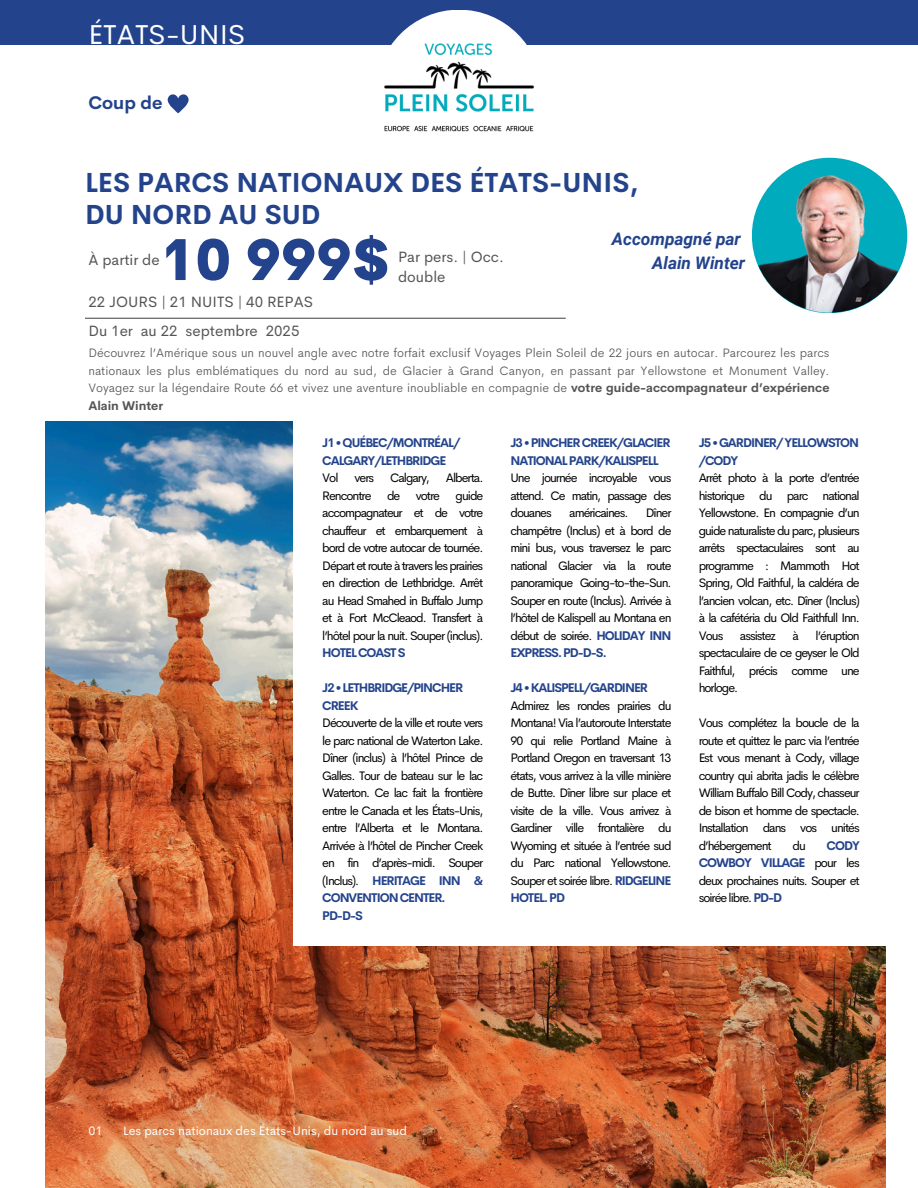
<style>
.page{position:relative;width:918px;height:1188px;background:#fff}
.page>*{position:absolute;margin:0;border:0;box-sizing:border-box;transform-origin:0 0}
.t1{font:800 57px "Cerebri Sans";color:#23438c}
.t2{font:27.45px "Cerebri Sans";color:#fff}
.t3{font:700 27px/31.5px "Cerebri Sans";color:#23438c}
.t4{font:700 18px "Cerebri Sans";color:#23438c}
.t5{font:italic 700 17.25px/23.7px "Roboto";color:#23438c;text-align:right}
.t6{font:15px/20.2px "Cerebri Sans";color:#545454}
.t7{font:12.3px/17.5px "Cerebri Sans";letter-spacing:-.085em;color:#000;text-align:justify}
.t8{font:300 12.3px/17.5px "Cerebri Sans";color:#545454;text-align:justify}
.t9{font:700 12.3px/17.5px "Cerebri Sans";letter-spacing:-.085em;color:#23438c}
.t10{font:12.3px "Cerebri Sans";color:#fff}
.s1{font-weight:700}
.s2{font-weight:700;color:#23438c}
</style>
<div class="page">
<img style="left:45px;top:421px;width:841px;height:767px">
<hr style="left:85px;top:318px;width:481px;height:1px;background:#545454">
<div style="left:293px;top:413px;width:595px;height:533px;background:#fff"></div>
<svg style="left:167px;top:94px;width:22px;height:19px"></svg>
<div style="left:0;top:0;width:918px;height:45px;background:#23438c"></div>
<div style="left:376px;top:10px;width:166px;height:165px;background:#fff;border-radius:50%"></div>
<img style="left:384px;top:42px;width:150px;height:90px">
<img style="left:752px;top:158px;width:155px;height:155px;border-radius:50%">
<h6 class="t2" style="left:88px;top:17px;width:158px">ÉTATS-UNIS</h6>
<p class="t4" style="left:88px;top:91px;width:76px">Coup de</p>
<p class="t3" style="left:85px;top:167px;width:555px">LES PARCS NATIONAUX DES ÉTATS-UNIS,<br>DU NORD AU SUD</p>
<h2 class="t1" style="left:160px;top:223px;width:231px">10 999$</h2>
<p class="t6" style="left:88px;top:250px;width:73px">À partir de</p>
<p class="t6" style="left:88px;top:291px;width:226px">22 JOURS | 21 NUITS | 40 REPAS</p>
<h6 class="t6" style="left:398px;top:246px;width:107px">Par pers. | Occ. double</h6>
<p class="t5" style="left:612px;top:228px;width:135px">Accompagné par<br>Alain Winter</p>
<h1 class="t6" style="left:88px;top:321px;width:213px">Du 1er au 22 septembre 2025</h1>
<h4 class="t8" style="left:88px;top:344px;width:743px">Découvrez l’Amérique sous un nouvel angle avec notre forfait exclusif Voyages Plein Soleil de 22 jours en autocar. Parcourez les parcs nationaux les plus emblématiques du nord au sud, de Glacier à Grand Canyon, en passant par Yellowstone et Monument Valley.<br>Voyagez sur la légendaire Route 66 et vivez une aventure inoubliable en compagnie de <span class="s1">votre guide-accompagnateur d’expérience Alain Winter</span></h4>
<p class="t9" style="left:322px;top:434px;width:140px">J1 • QUÉBEC/MONTRÉAL/<br>CALGARY/LETHBRIDGE</p>
<p class="t7" style="left:322px;top:469px;width:18px">Vol</p>
<p class="t7" style="left:355px;top:469px;width:21px">vers</p>
<p class="t7" style="left:390px;top:469px;width:41px">Calgary,</p>
<p class="t7" style="left:446px;top:469px;width:39px">Alberta.</p>
<p class="t7" style="left:322px;top:486px;width:51px">Rencontre</p>
<p class="t7" style="left:387px;top:486px;width:15px">de</p>
<p class="t7" style="left:416px;top:486px;width:26px">votre</p>
<p class="t7" style="left:322px;top:486px;width:163px;text-indent:133px">guide accompagnateur et de votre chauffeur et embarquement à bord de votre autocar de tournée.<br>Départ et route à travers les prairies en direction de Lethbridge. Arrêt au Head Smahed in Buffalo Jump et à Fort McCleaod. Transfert à l’hôtel pour la nuit. Souper (inclus).</p>
<p class="t9" style="left:322px;top:644px;width:85px">HOTEL COAST S</p>
<p class="t9" style="left:322px;top:679px;width:143px">J2 • LETHBRIDGE/PINCHER<br>CREEK</p>
<p class="t7" style="left:322px;top:714px;width:163px;text-align:left">Découverte de la ville et route vers le parc national de Waterton Lake.<br>Dîner (inclus) à l’hôtel Prince de<br>Galles. Tour de bateau sur le lac<br>Waterton. Ce lac fait la frontière entre le Canada et les États-Unis, entre l’Alberta et le Montana.<br>Arrivée à l’hôtel de Pincher Creek en fin d’après-midi. Souper (Inclus). <span class="s2">HERITAGE INN &amp;<br>CONVENTION CENTER.<br>PD-D-S</span></p>
<p class="t9" style="left:510px;top:434px;width:162px">J3 • PINCHER CREEK/GLACIER<br>NATIONAL PARK/KALISPELL</p>
<p class="t7" style="left:510px;top:469px;width:163px">Une journée incroyable vous attend. Ce matin, passage des douanes</p>
<p class="t7" style="left:569px;top:504px;width:61px">américaines.</p>
<p class="t7" style="left:510px;top:504px;width:163px;text-indent:135px">Dîner champêtre (Inclus) et à bord de mini bus, vous traversez le parc national Glacier via la route panoramique Going-to-the-Sun.<br>Souper en route (Inclus). Arrivée à l’hôtel de Kalispell au Montana en début de soirée. <span class="s2">HOLIDAY INN EXPRESS. PD-D-S.</span></p>
<p class="t9" style="left:510px;top:679px;width:139px">J4 • KALISPELL/GARDINER</p>
<p class="t7" style="left:510px;top:696px;width:163px">Admirez les rondes prairies du Montana! Via l’autoroute Interstate 90 qui relie Portland Maine à Portland Oregon en traversant 13 états, vous arrivez à la ville minière de Butte. Dîner libre sur place et visite de la ville. Vous arrivez à Gardiner ville frontalière du Wyoming et située à l’entrée sud du Parc national Yellowstone.<br>Souper et soirée libre. <span class="s2">RIDGELINE HOTEL. PD</span></p>
<p class="t9" style="left:699px;top:434px;width:162px">J5 • GARDINER/ YELLOWSTON /CODY</p>
<p class="t7" style="left:699px;top:469px;width:163px">Arrêt photo à la porte d’entrée historique du parc national Yellowstone. En compagnie d’un guide naturaliste du parc, plusieurs arrêts spectaculaires sont au programme : Mammoth Hot Spring, Old Faithful, la caldéra de l’ancien volcan, etc. Dîner (Inclus) à la cafétéria du Old Faithfull Inn.<br>Vous</p>
<p class="t7" style="left:699px;top:626px;width:163px;text-indent:117px">l’éruption spectaculaire de ce geyser le Old Faithful, précis comme une horloge.</p>
<p class="t7" style="left:699px;top:714px;width:163px">Vous complétez la boucle de la route et quittez le parc via l’entrée Est vous menant à Cody, village country qui abrita jadis le célèbre William Buffalo Bill Cody, chasseur de bison et homme de spectacle.<br>Installation dans vos unités d’hébergement</p>
<p class="t7" style="left:740px;top:626px;width:38px">assistez</p>
<p class="t7" style="left:793px;top:626px;width:8px">à</p>
<p class="t7" style="left:793px;top:836px;width:15px">du</p>
<p class="t7" style="left:699px;top:836px;width:163px;text-indent:128px"><span class="s2">CODY COWBOY VILLAGE</span> pour les deux prochaines nuits. Souper et soirée libre. <span class="s2">PD-D</span></p>
<h5 class="t10" style="left:88px;top:1123px;width:15px">01</h5>
<h6 class="t10" style="left:123px;top:1123px;width:285px">Les parcs nationaux des États-Unis, du nord au sud</h6>
</div>
